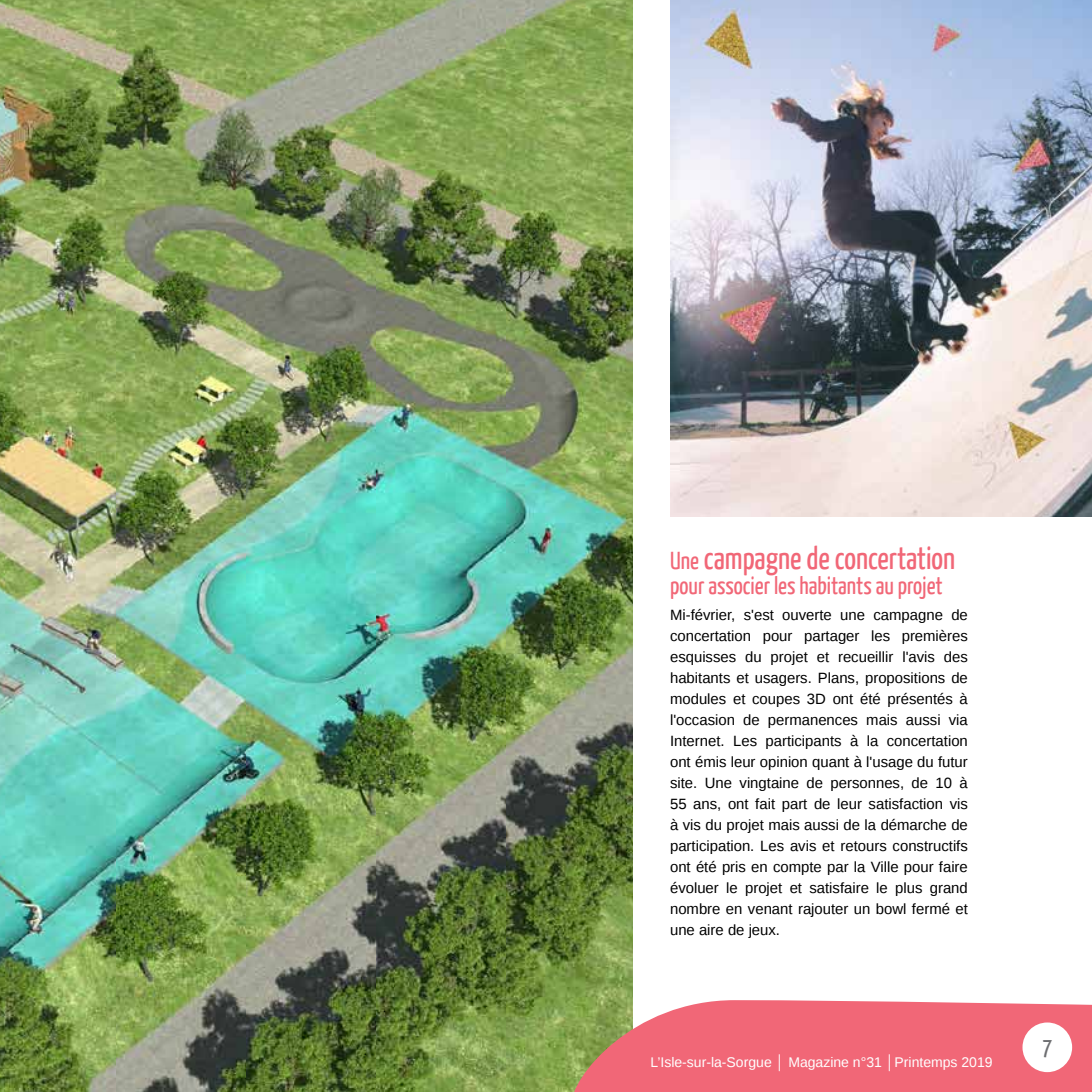
<style>
.page{position:relative;width:1092px;height:1092px;background:#fff}
.page>*{position:absolute;margin:0;border:0;box-sizing:border-box;transform-origin:0 0}
.t1{font:31.5px "Yanone Kaffeesatz";color:#f16777}
.t2{font:24.5px "Yanone Kaffeesatz";color:#f16777}
.t3{font:24.5px "Yanone Kaffeesatz";color:#6d6e71}
.t4{font:14.88px/21px "Liberation Sans";color:#000;text-align:justify}
.t5{font:14px "Liberation Sans";color:#fff}
.s1{font-size:24.5px}
</style>
<div class="page">
<img style="left:0;top:0;width:632px;height:1091px">
<img style="left:670px;top:0;width:421px;height:516px">
<svg style="left:570px;top:1000px;width:521px;height:91px;background:#e97179"></svg>
<div style="left:1022px;top:1022px;width:49px;height:49px;background:#fff;border-radius:50%"></div>
<h1 class="t1" style="left:670px;top:539px;width:286px"><span class="s1">Une</span> campagne de concertation</h1>
<h2 class="t2" style="left:670px;top:570px;width:274px">pour associer les habitants au projet</h2>
<p class="t4" style="left:670px;top:605px;width:299px">Mi-février, s'est ouverte une campagne de concertation pour partager les premières esquisses du projet et recueillir l'avis des habitants et usagers. Plans, propositions de modules et coupes 3D ont été présentés à l'occasion de permanences mais aussi via Internet. Les participants à la concertation ont émis leur opinion quant à l'usage du futur site. Une vingtaine de personnes, de 10 à 55 ans, ont fait part de leur satisfaction vis à vis du projet mais aussi de la démarche de participation. Les avis et retours constructifs ont été pris en compte par la Ville pour faire évoluer le projet et satisfaire le plus grand nombre en venant rajouter un bowl fermé et une aire de jeux.</p>
<p class="t5" style="left:650px;top:1054px;width:344px">L’Isle-sur-la-Sorgue │ Magazine n°31 │Printemps 2019</p>
<h2 class="t3" style="left:1042px;top:1031px;width:12px">7</h2>
</div>
